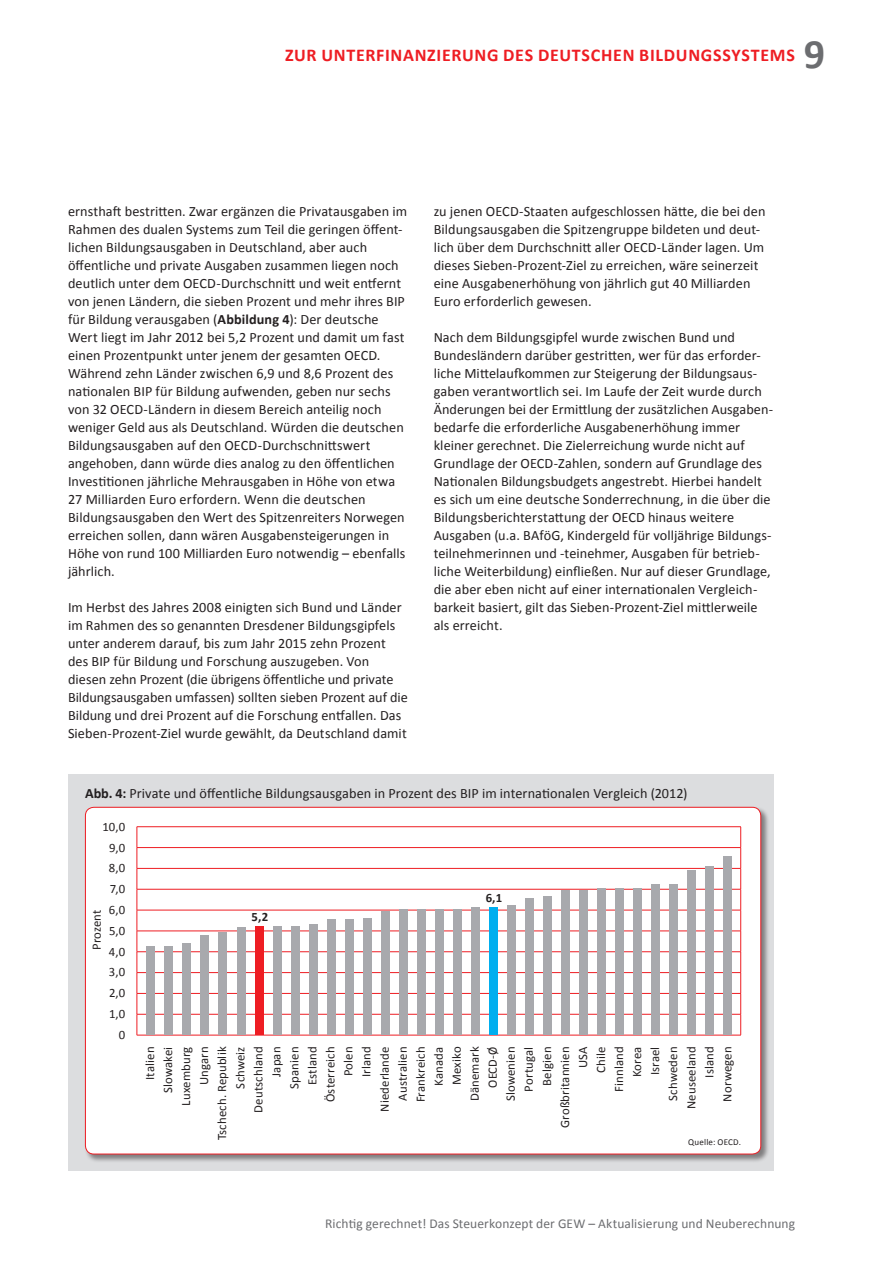
<style>
.page{position:relative;width:893px;height:1263px;background:#fff}
.page>*{position:absolute;margin:0;border:0;box-sizing:border-box;transform-origin:0 0}
.t1{font:700 42px "Calibri";color:#6c6d70}
.t2{font:700 18px "Calibri";color:#ee1d23}
.t3{font:14.25px/18px "Calibri";letter-spacing:.005em;color:#231f20}
.t4{font:13.5px "Calibri";letter-spacing:.005em;color:#6c6d70}
.t5{font:12.75px/18px "Calibri";letter-spacing:.01em;color:#231f20;text-align:right}
.t6{font:700 12.75px "Calibri";color:#231f20}
.t7{font:9px "Calibri";letter-spacing:.02em;color:#231f20}
.s1{font-weight:700}
</style>
<div class="page">
<div style="left:68px;top:774px;width:706px;height:396px;background:#dcdddf"></div>
<div style="left:85px;top:806px;width:685px;height:357px;background:#231f20;opacity:.5"></div>
<div style="left:85px;top:807px;width:676px;height:347px;background:#fff;border-radius:9px"></div>
<hr style="left:137px;top:826px;width:604px;height:1px;background:#ee1d23">
<hr style="left:137px;top:847px;width:604px;height:1px;background:#ee1d23">
<hr style="left:137px;top:868px;width:604px;height:1px;background:#ee1d23">
<hr style="left:137px;top:889px;width:604px;height:1px;background:#ee1d23">
<hr style="left:137px;top:910px;width:604px;height:1px;background:#ee1d23">
<hr style="left:137px;top:931px;width:604px;height:1px;background:#ee1d23">
<hr style="left:137px;top:951px;width:604px;height:1px;background:#ee1d23">
<hr style="left:137px;top:972px;width:604px;height:1px;background:#ee1d23">
<hr style="left:137px;top:993px;width:604px;height:1px;background:#ee1d23">
<hr style="left:137px;top:1014px;width:604px;height:1px;background:#ee1d23">
<svg style="left:137px;top:827px;width:1px;height:208px"></svg>
<svg style="left:740px;top:827px;width:1px;height:208px"></svg>
<hr style="left:137px;top:1035px;width:604px;height:1px;background:#ee1d23">
<div style="left:147px;top:946px;width:8px;height:88px;background:#a8a9ad"></div>
<div style="left:165px;top:946px;width:8px;height:88px;background:#a8a9ad"></div>
<div style="left:183px;top:943px;width:8px;height:91px;background:#a8a9ad"></div>
<div style="left:201px;top:935px;width:8px;height:99px;background:#a8a9ad"></div>
<div style="left:219px;top:932px;width:8px;height:102px;background:#a8a9ad"></div>
<div style="left:237px;top:927px;width:8px;height:107px;background:#a8a9ad"></div>
<div style="left:255px;top:926px;width:8px;height:108px;background:#ee1d23"></div>
<div style="left:273px;top:926px;width:8px;height:108px;background:#a8a9ad"></div>
<div style="left:291px;top:926px;width:8px;height:108px;background:#a8a9ad"></div>
<div style="left:309px;top:924px;width:8px;height:110px;background:#a8a9ad"></div>
<div style="left:327px;top:919px;width:8px;height:115px;background:#a8a9ad"></div>
<div style="left:345px;top:919px;width:8px;height:115px;background:#a8a9ad"></div>
<div style="left:363px;top:918px;width:8px;height:116px;background:#a8a9ad"></div>
<div style="left:381px;top:911px;width:8px;height:123px;background:#a8a9ad"></div>
<div style="left:399px;top:909px;width:8px;height:125px;background:#a8a9ad"></div>
<div style="left:417px;top:909px;width:9px;height:125px;background:#a8a9ad"></div>
<div style="left:435px;top:909px;width:9px;height:125px;background:#a8a9ad"></div>
<div style="left:453px;top:909px;width:9px;height:125px;background:#a8a9ad"></div>
<div style="left:471px;top:907px;width:9px;height:127px;background:#a8a9ad"></div>
<div style="left:489px;top:907px;width:9px;height:127px;background:#00aeef"></div>
<div style="left:507px;top:905px;width:9px;height:129px;background:#a8a9ad"></div>
<div style="left:525px;top:898px;width:9px;height:136px;background:#a8a9ad"></div>
<div style="left:543px;top:896px;width:9px;height:138px;background:#a8a9ad"></div>
<div style="left:561px;top:890px;width:9px;height:144px;background:#a8a9ad"></div>
<div style="left:579px;top:890px;width:9px;height:144px;background:#a8a9ad"></div>
<div style="left:597px;top:888px;width:9px;height:146px;background:#a8a9ad"></div>
<div style="left:615px;top:888px;width:9px;height:146px;background:#a8a9ad"></div>
<div style="left:633px;top:888px;width:9px;height:146px;background:#a8a9ad"></div>
<div style="left:651px;top:884px;width:9px;height:150px;background:#a8a9ad"></div>
<div style="left:669px;top:884px;width:9px;height:150px;background:#a8a9ad"></div>
<div style="left:687px;top:870px;width:9px;height:164px;background:#a8a9ad"></div>
<div style="left:705px;top:866px;width:9px;height:168px;background:#a8a9ad"></div>
<div style="left:723px;top:856px;width:9px;height:178px;background:#a8a9ad"></div>
<p class="t2" style="left:285px;top:44px;width:60px">ZUR UNTERFINANZIERUNG</p>
<p class="t2" style="left:503px;top:44px;width:11px">DES</p>
<p class="t2" style="left:538px;top:44px;width:12px">DEUTSCHEN</p>
<p class="t2" style="left:639px;top:44px;width:22px">BILDUNGSSYSTEMS</p>
<h1 class="t1" style="left:804px;top:27px;width:23px">9</h1>
<p class="t3" style="left:68px;top:202px;width:341px">ernsthaft bestritten. Zwar ergänzen die Privatausgaben im Rahmen des dualen Systems zum Teil die geringen öffent&shy;lichen Bildungsausgaben in Deutschland, aber auch öffentliche und private Ausgaben zusammen liegen noch deutlich unter dem OECD-Durchschnitt und weit entfernt von jenen Ländern, die sieben Prozent und mehr ihres BIP für Bildung verausgaben (<span class="s1">ABBILDUNG 4</span>): Der deutsche Wert liegt im Jahr 2012 bei 5,2 Prozent und damit um fast einen Prozentpunkt unter jenem der gesamten OECD.<br>Während zehn Länder zwischen 6,9 und 8,6 Prozent des nationalen BIP für Bildung aufwenden, geben nur sechs von 32 OECD-Ländern in diesem Bereich anteilig noch weniger Geld aus als Deutschland. Würden die deutschen Bildungsausgaben auf den OECD-Durchschnittswert angehoben, dann würde dies analog zu den öffentlichen Investitionen jährliche Mehrausgaben in Höhe von etwa 27 Milliarden Euro erfordern. Wenn die deutschen Bildungsausgaben den Wert des Spitzenreiters Norwegen erreichen sollen, dann wären Ausgabensteigerungen in Höhe von rund 100 Milliarden Euro notwendig – ebenfalls jährlich.</p>
<p class="t3" style="left:68px;top:598px;width:341px">Im Herbst des Jahres 2008 einigten sich Bund und Länder im Rahmen des so genannten Dresdener Bildungsgipfels unter anderem darauf, bis zum Jahr 2015 zehn Prozent des BIP für Bildung und Forschung auszugeben. Von diesen zehn Prozent (die übrigens öffentliche und private Bildungsausgaben umfassen) sollten sieben Prozent auf die Bildung und drei Prozent auf die Forschung entfallen. Das Sieben-Prozent-Ziel wurde gewählt, da Deutschland damit</p>
<p class="t3" style="left:434px;top:202px;width:333px">zu jenen OECD-Staaten aufgeschlossen hätte, die bei den Bildungsausgaben die Spitzengruppe bildeten und deut&shy;lich über dem Durchschnitt aller OECD-Länder lagen. Um dieses Sieben-Prozent-Ziel zu erreichen, wäre seinerzeit eine Ausgabenerhöhung von jährlich gut 40 Milliarden Euro erforderlich gewesen.</p>
<p class="t3" style="left:434px;top:328px;width:341px">Nach dem Bildungsgipfel wurde zwischen Bund und Bundesländern darüber gestritten, wer für das erforder&shy;liche Mittelaufkommen zur Steigerung der Bildungsaus&shy;gaben verantwortlich sei. Im Laufe der Zeit wurde durch Änderungen bei der Ermittlung der zusätzlichen Ausgaben&shy;bedarfe die erforderliche Ausgabenerhöhung immer kleiner gerechnet. Die Zielerreichung wurde nicht auf Grundlage der OECD-Zahlen, sondern auf Grundlage des Nationalen Bildungsbudgets angestrebt. Hierbei handelt es sich um eine deutsche Sonderrechnung, in die über die Bildungsberichterstattung der OECD hinaus weitere Ausgaben (u.a. BAföG, Kindergeld für volljährige Bildungs&shy;teilnehmerinnen und -teinehmer, Ausgaben für betrieb&shy;liche Weiterbildung) einfließen. Nur auf dieser Grundlage, die aber eben nicht auf einer internationalen Vergleich&shy;barkeit basiert, gilt das Sieben-Prozent-Ziel mittlerweile als erreicht.</p>
<p class="t3" style="left:85px;top:784px;width:604px"><span class="s1">ABB. 4:</span> Private und öffentliche Bildungsausgaben in Prozent des BIP im internationalen Vergleich (2012)</p>
<p class="t5" style="left:103px;top:816px;width:24px;line-height:20.9px">10,0<br>9,0<br>8,0<br>7,0<br>6,0<br>5,0<br>4,0<br>3,0<br>2,0<br>1,0<br>0</p>
<p class="t5" style="left:88px;top:950px;width:42px;rotate:-90deg">Prozent</p>
<p class="t6" style="left:252px;top:908px;width:18px">5,2</p>
<p class="t6" style="left:486px;top:889px;width:18px">6,1</p>
<p class="t5" style="left:141px;top:1140px;width:95px;rotate:-90deg">Italien<br>Slowakei<br>Luxemburg<br>Ungarn<br>Tschech. Republik<br>Schweiz<br>Deutschland<br>Japan<br>Spanien<br>Estland<br>Österreich<br>Polen<br>Irland<br>Niederlande<br>Australien<br>Frankreich<br>Kanada<br>Mexiko<br>Dänemark<br>OECD-Ø<br>Slowenien<br>Portugal<br>Belgien<br>Großbritannien<br>USA<br>Chile<br>Finnland<br>Korea<br>Israel<br>Schweden<br>Neuseeland<br>Island<br>Norwegen</p>
<p class="t7" style="left:688px;top:1136px;width:54px">Quelle: OECD.</p>
<p class="t4" style="left:325px;top:1215px;width:471px">Richtig gerechnet! Das Steuerkonzept der GEW – Aktualisierung und Neuberechnung</p>
</div>
